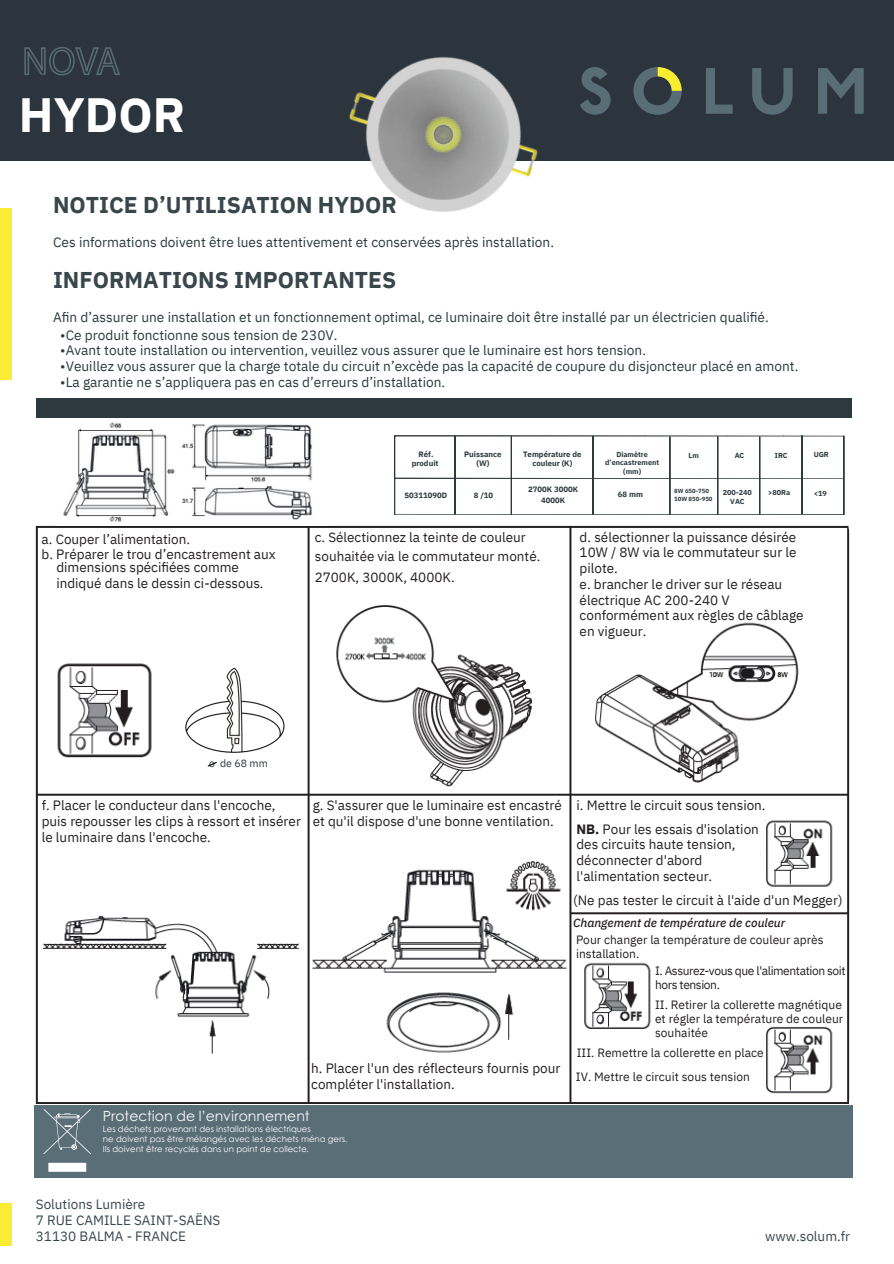
<style>
.page{position:relative;width:894px;height:1264px;background:#fff}
.page>*{position:absolute;margin:0;border:0;box-sizing:border-box;transform-origin:0 0}
.t1{font:700 48px "IBM Plex Sans";color:#fff}
.t2{font:700 22.8px "IBM Plex Sans";color:#39464c}
.t3{font:13.95px "Century Gothic";color:#fafafa}
.t4{font:13.65px "IBM Plex Sans";color:#2c393e}
.t5{font:13.5px/15.8px "IBM Plex Sans";color:#231f20}
.t6{font:13.5px/15.8px "IBM Plex Sans";color:#39464c}
.t7{font:12px/14px "IBM Plex Sans";color:#231f20}
.t8{font:12px/14px "IBM Plex Sans";letter-spacing:-.035em;color:#231f20}
.t9{font:italic 500 12px "IBM Plex Sans";color:#231f20}
.t10{font:10.5px "IBM Plex Sans";color:#2c353d}
.t11{font:8.4px/10.2px "Century Gothic";color:#fff}
.t12{font:700 7.8px/9px "IBM Plex Sans";color:#2c393e;text-align:center}
.t13{font:700 7.2px/8.4px "IBM Plex Sans";color:#2c393e;text-align:center}
.t14{font:700 6px "IBM Plex Sans";color:#2c393e}
.s1{font-weight:700}
</style>
<div class="page">
<div style="left:36px;top:398px;width:815px;height:19px;background:#2c393e"></div>
<div style="left:35px;top:1105px;width:817px;height:72px;background:#5a6e78"></div>
<svg style="left:43px;top:1109px;width:48px;height:62px"></svg>
<div style="left:0;top:209px;width:11px;height:171px;background:#faec33"></div>
<div style="left:1px;top:1203px;width:11px;height:42px;background:#faec33"></div>
<div style="left:0;top:0;width:893px;height:160px;background:#2c353d"></div>
<svg style="left:586px;top:67px;width:24px;height:48px"></svg>
<svg style="left:706px;top:68px;width:26px;height:46px"></svg>
<svg style="left:752px;top:68px;width:40px;height:47px"></svg>
<svg style="left:818px;top:68px;width:45px;height:46px"></svg>
<svg style="left:633px;top:67px;width:48px;height:48px"></svg>
<img style="left:301px;top:56px;width:285px;height:156px">
<img style="left:35px;top:525px;width:815px;height:579px">
<img style="left:63px;top:422px;width:249px;height:100px">
<div style="left:42px;top:532px;width:240px;height:88px;background:#fff"></div>
<div style="left:160px;top:649px;width:145px;height:126px;background:#fff"></div>
<img style="left:185px;top:667px;width:100px;height:86px">
<svg style="left:207px;top:761px;width:10px;height:6px"></svg>
<div style="left:313px;top:532px;width:251px;height:65px;background:#fff"></div>
<svg style="left:394px;top:435px;width:456px;height:100px"></svg>
<svg style="left:848px;top:1098px;width:2px;height:6px"></svg>
<div style="left:575px;top:534px;width:255px;height:78px;background:#fff"></div>
<div style="left:46px;top:801px;width:255px;height:78px;background:#fff"></div>
<div style="left:311px;top:801px;width:255px;height:39px;background:#fff"></div>
<div style="left:576px;top:801px;width:184px;height:103px;background:#fff"></div>
<div style="left:316px;top:1053px;width:246px;height:48px;background:#fff"></div>
<div style="left:576px;top:916px;width:267px;height:43px;background:#fff"></div>
<div style="left:650px;top:938px;width:180px;height:86px;background:#fff"></div>
<div style="left:576px;top:1031px;width:180px;height:43px;background:#fff"></div>
<svg style="left:673px;top:1024px;width:32px;height:7px"></svg>
<svg style="left:830px;top:959px;width:2px;height:32px"></svg>
<svg style="left:760px;top:810px;width:15px;height:19px"></svg>
<svg style="left:708px;top:890px;width:135px;height:16px"></svg>
<svg style="left:24px;top:47px;width:96px;height:29px"></svg>
<h6 class="t1" style="left:19px;top:83px;width:167px">HYDOR</h6>
<h3 class="t2" style="left:53px;top:189px;width:345px">NOTICE D’UTILISATION HYDOR</h3>
<h3 class="t4" style="left:53px;top:233px;width:502px">Ces informations doivent être lues attentivement et conservées après installation.</h3>
<h3 class="t2" style="left:53px;top:265px;width:344px">INFORMATIONS IMPORTANTES</h3>
<h3 class="t4" style="left:53px;top:308px;width:717px">Afin d’assurer une installation et un fonctionnement optimal, ce luminaire doit être installé par un électricien qualifié.</h3>
<p class="t4" style="left:60px;top:326px;width:279px">•Ce produit fonctionne sous tension de 230V.</p>
<p class="t4" style="left:60px;top:341px;width:587px">•Avant toute installation ou intervention, veuillez vous assurer que le luminaire est hors tension.</p>
<p class="t4" style="left:60px;top:357px;width:739px">•Veuillez vous assurer que la charge totale du circuit n’excède pas la capacité de coupure du disjoncteur placé en amont.</p>
<p class="t4" style="left:60px;top:373px;width:386px">•La garantie ne s’appliquera pas en cas d’erreurs d’installation.</p>
<h3 class="t5" style="left:42px;top:530px;width:235px">a. Couper l’alimentation.<br>b. Préparer le trou d’encastrement aux</h3>
<h3 class="t5" style="left:56px;top:559px;width:209px">dimensions spécifiées comme indiqué dans le dessin ci-dessous.</h3>
<h3 class="t12" style="left:411px;top:449px;width:28px">Réf. produit</h3>
<p class="t12" style="left:464px;top:449px;width:39px">Puissance (W)</p>
<p class="t12" style="left:404px;top:490px;width:44px">S0311090D</p>
<p class="t12" style="left:473px;top:490px;width:21px">8 /10</p>
<p class="t12" style="left:523px;top:449px;width:60px">Température de couleur (K)</p>
<p class="t12" style="left:528px;top:484px;width:51px">2700K 3000K</p>
<p class="t12" style="left:541px;top:496px;width:25px">4000K</p>
<p class="t13" style="left:605px;top:450px;width:55px">Diamètre d’encastrement (mm)</p>
<p class="t13" style="left:688px;top:451px;width:12px">Lm</p>
<p class="t13" style="left:734px;top:451px;width:11px">AC</p>
<p class="t13" style="left:774px;top:451px;width:14px">IRC</p>
<p class="t14" style="left:674px;top:487px;width:36px">8W 650-750</p>
<p class="t14" style="left:674px;top:495px;width:40px">10W 850-950</p>
<p class="t13" style="left:722px;top:488px;width:31px">200-240</p>
<p class="t13" style="left:768px;top:488px;width:24px">&gt;80Ra</p>
<p class="t13" style="left:730px;top:497px;width:16px">VAC</p>
<p class="t12" style="left:617px;top:489px;width:26px">68 mm</p>
<h3 class="t5" style="left:314px;top:529px;width:212px">c. Sélectionnez la teinte de couleur</h3>
<h2 class="t5" style="left:315px;top:547px;width:227px">souhaitée via le commutateur monté.</h2>
<h3 class="t5" style="left:314px;top:569px;width:141px">2700K, 3000K, 4000K.</h3>
<p class="t5" style="left:579px;top:528px;width:225px">d. sélectionner la puissance désirée<br>10W / 8W via le commutateur sur le pilote.<br>e. brancher le driver sur le réseau électrique AC 200-240 V conformément aux règles de câblage en vigueur.</p>
<p class="t13" style="left:813px;top:450px;width:17px">UGR</p>
<p class="t13" style="left:813px;top:489px;width:15px">&lt;19</p>
<p class="t10" style="left:209px;top:755px;width:60px">o de 68 mm</p>
<p class="t5" style="left:42px;top:797px;width:261px">f. Placer le conducteur dans l'encoche, puis repousser les clips à ressort et insérer le luminaire dans l'encoche.</p>
<h3 class="t5" style="left:313px;top:797px;width:250px">g. S'assurer que le luminaire est encastré et qu'il dispose d'une bonne ventilation.</h3>
<h3 class="t5" style="left:311px;top:1060px;width:250px">h. Placer l'un des réflecteurs fournis pour compléter l'installation.</h3>
<p class="t3" style="left:103px;top:1105px;width:208px">Protection de l’environnement</p>
<h3 class="t11" style="left:103px;top:1123px;width:246px">Les déchets provenant des installations électriques<br>ne doivent pas être mélangés avec les déchets ména gers.<br>Ils doivent être recyclés dans un point de collecte.</h3>
<h5 class="t5" style="left:576px;top:797px;width:191px">i. Mettre le circuit sous tension.</h5>
<h5 class="t5" style="left:576px;top:820px;width:184px"><span class="s1">NB.</span> Pour les essais d'isolation des circuits haute tension, déconnecter d'abord l'alimentation secteur.</h5>
<h5 class="t5" style="left:573px;top:891px;width:271px">(Ne pas tester le circuit à l'aide d'un Megger)</h5>
<h5 class="t9" style="left:573px;top:914px;width:214px">Changement de température de couleur</h5>
<h3 class="t7" style="left:576px;top:932px;width:249px">Pour changer la température de couleur après installation.</h3>
<h3 class="t8" style="left:655px;top:963px;width:192px">I. Assurez-vous que l'alimentation soit hors tension.</h3>
<h3 class="t7" style="left:655px;top:997px;width:190px;text-align:justify">II. Retirer la collerette magnétique et régler la température de couleur souhaitée</h3>
<h3 class="t7" style="left:575px;top:1069px;width:175px">IV. Mettre le circuit sous tension</h3>
<h4 class="t7" style="left:576px;top:1045px;width:188px">III. Remettre la collerette en place</h4>
<p class="t6" style="left:36px;top:1196px;width:186px">Solutions Lumière<br>7 RUE CAMILLE SAINT-SAËNS<br>31130 BALMA - FRANCE</p>
<p class="t6" style="left:764px;top:1228px;width:87px">www.solum.fr</p>
</div>
